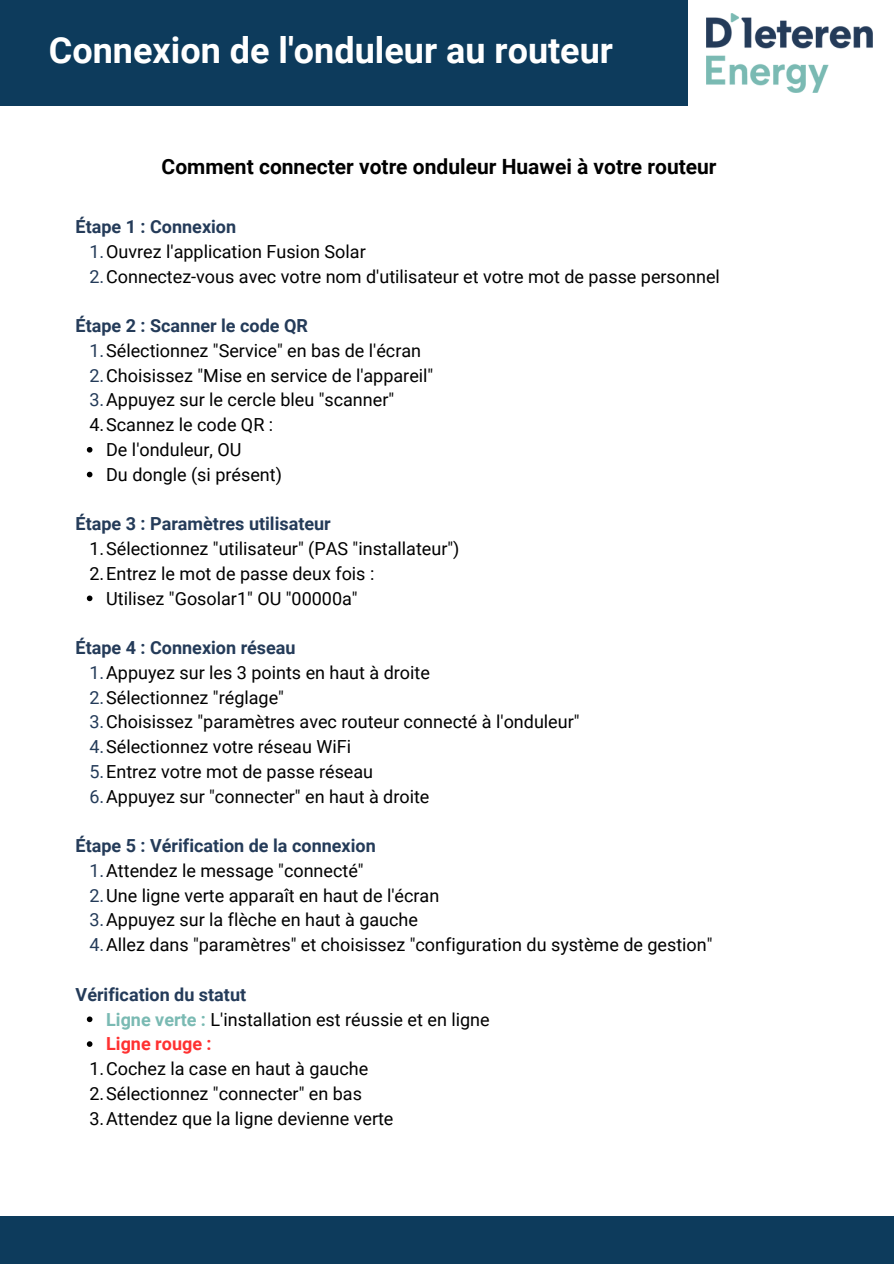
<style>
.page{position:relative;width:894px;height:1264px;background:#fff}
.page>*{position:absolute;margin:0;border:0;box-sizing:border-box;transform-origin:0 0}
.t1{font:700 36px "Roboto";color:#fff}
.t2{font:700 21px "Roboto";color:#000}
.t3{font:18px "Roboto";color:#000}
.t4{font:700 18px "Roboto";color:#243b59}
.t5{font:700 18px "Roboto";color:#ff3131}
.s1{color:#243b59}
.s2{font-weight:700;color:#7abab3}
</style>
<div class="page">
<div style="left:0;top:0;width:687px;height:105px;background:#0d3b5c"></div>
<div style="left:0;top:1216px;width:893px;height:47px;background:#0d3b5c"></div>
<img style="left:706px;top:13px;width:166px;height:79px">
<svg style="left:87px;top:447px;width:5px;height:5px"></svg>
<svg style="left:87px;top:471px;width:5px;height:6px"></svg>
<svg style="left:87px;top:595px;width:5px;height:6px"></svg>
<svg style="left:87px;top:1016px;width:5px;height:6px"></svg>
<svg style="left:87px;top:1041px;width:5px;height:5px"></svg>
<h1 class="t1" style="left:49px;top:30px;width:565px">Connexion de l'onduleur au routeur</h1>
<p class="t2" style="left:161px;top:155px;width:556px">Comment connecter votre onduleur Huawei à votre routeur</p>
<h2 class="t4" style="left:76px;top:216px;width:162px">Étape 1 : Connexion</h2>
<h3 class="t3" style="left:89px;top:241px;width:278px"><span class="s1">1.</span>Ouvrez l'application Fusion Solar</h3>
<p class="t3" style="left:89px;top:266px;width:631px"><span class="s1">2.</span>Connectez-vous avec votre nom d'utilisateur et votre mot de passe personnel</p>
<p class="t4" style="left:76px;top:315px;width:234px">Étape 2 : Scanner le code QR</p>
<h3 class="t3" style="left:89px;top:340px;width:333px"><span class="s1">1.</span>Sélectionnez "Service" en bas de l'écran</h3>
<p class="t3" style="left:89px;top:365px;width:345px"><span class="s1">2.</span>Choisissez "Mise en service de l'appareil"</p>
<p class="t3" style="left:89px;top:390px;width:306px"><span class="s1">3.</span>Appuyez sur le cercle bleu "scanner"</p>
<p class="t3" style="left:89px;top:414px;width:185px">4.Scannez le code QR :</p>
<p class="t3" style="left:106px;top:439px;width:137px">De l'onduleur, OU</p>
<p class="t3" style="left:106px;top:464px;width:177px">Du dongle (si présent)</p>
<p class="t4" style="left:76px;top:513px;width:257px">Étape 3 : Paramètres utilisateur</p>
<p class="t3" style="left:89px;top:538px;width:371px">1.Sélectionnez "utilisateur" (PAS "installateur")</p>
<p class="t3" style="left:89px;top:563px;width:286px">2.Entrez le mot de passe deux fois :</p>
<p class="t3" style="left:106px;top:588px;width:253px">Utilisez "Gosolar1" OU "00000a"</p>
<p class="t4" style="left:76px;top:637px;width:221px">Étape 4 : Connexion réseau</p>
<h3 class="t3" style="left:89px;top:662px;width:342px"><span class="s1">1.</span>Appuyez sur les 3 points en haut à droite</h3>
<p class="t3" style="left:89px;top:687px;width:196px"><span class="s1">2.</span>Sélectionnez "réglage"</p>
<p class="t3" style="left:89px;top:711px;width:491px"><span class="s1">3.</span>Choisissez "paramètres avec routeur connecté à l'onduleur"</p>
<p class="t3" style="left:89px;top:736px;width:263px"><span class="s1">4.</span>Sélectionnez votre réseau WiFi</p>
<p class="t3" style="left:89px;top:761px;width:285px"><span class="s1">5.</span>Entrez votre mot de passe réseau</p>
<p class="t3" style="left:89px;top:786px;width:341px"><span class="s1">6.</span>Appuyez sur "connecter" en haut à droite</p>
<p class="t4" style="left:76px;top:835px;width:301px">Étape 5 : Vérification de la connexion</p>
<h3 class="t3" style="left:89px;top:860px;width:275px"><span class="s1">1.</span>Attendez le message "connecté"</h3>
<p class="t3" style="left:89px;top:885px;width:351px"><span class="s1">2.</span>Une ligne verte apparaît en haut de l'écran</p>
<p class="t3" style="left:89px;top:909px;width:330px"><span class="s1">3.</span>Appuyez sur la flèche en haut à gauche</p>
<p class="t3" style="left:89px;top:934px;width:624px"><span class="s1">4.</span>Allez dans "paramètres" et choisissez "configuration du système de gestion"</p>
<p class="t4" style="left:76px;top:984px;width:172px">Vérification du statut</p>
<h3 class="t3" style="left:106px;top:1008px;width:385px"><span class="s2">Ligne verte :</span> L'installation est réussie et en ligne</h3>
<p class="t5" style="left:106px;top:1033px;width:107px">Ligne rouge :</p>
<p class="t3" style="left:89px;top:1058px;width:280px">1.Cochez la case en haut à gauche</p>
<p class="t3" style="left:89px;top:1083px;width:274px">2.Sélectionnez "connecter" en bas</p>
<p class="t3" style="left:89px;top:1107px;width:305px">3.Attendez que la ligne devienne verte</p>
</div>
